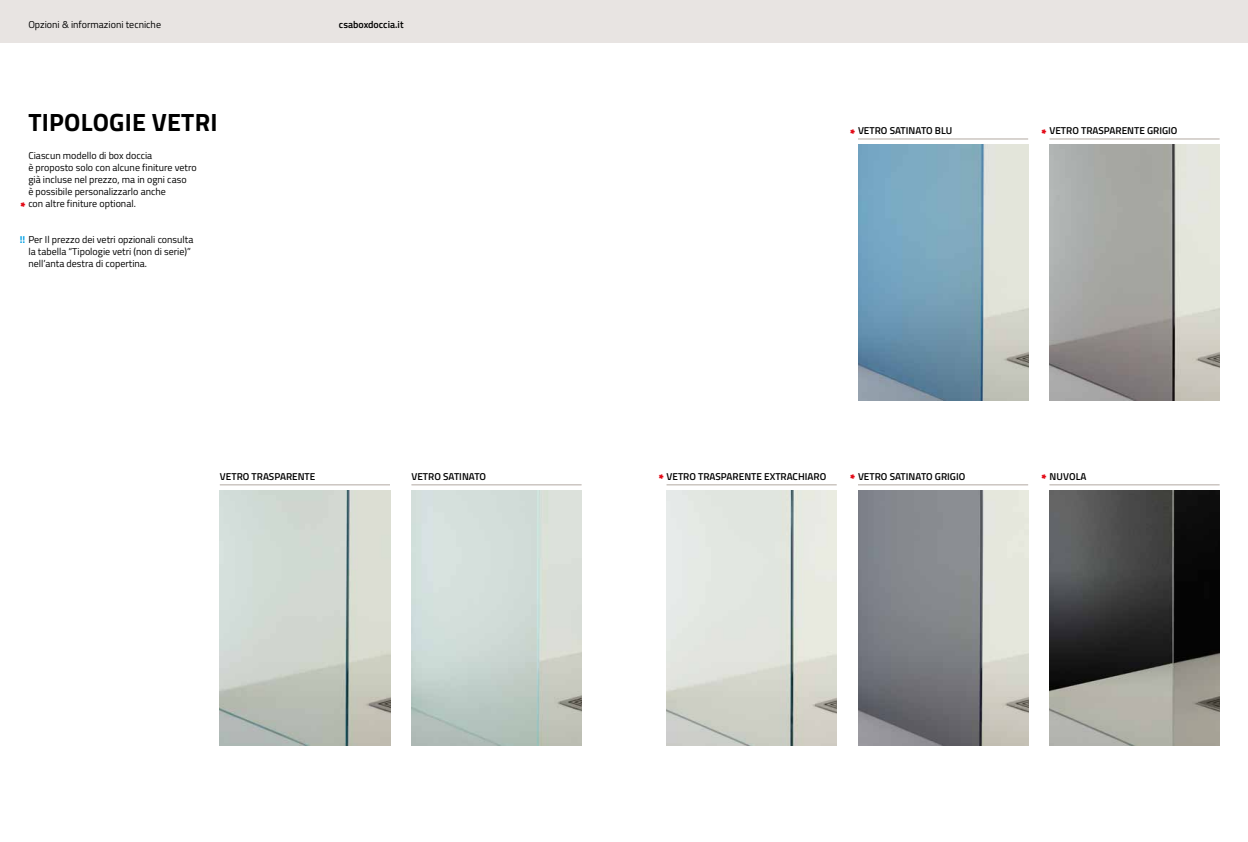
<style>
.page{position:relative;width:1248px;height:842px;background:#fff}
.page>*{position:absolute;margin:0;border:0;box-sizing:border-box;transform-origin:0 0}
.t1{font:700 25px "Titillium Web";letter-spacing:.01em;color:#000}
.t2{font:900 12px "Titillium Web";color:#e30613}
.t3{font:10px/12px "Titillium Web";color:#000}
.t4{font:600 10px "Titillium Web";color:#000}
.s1{font-weight:700;color:#009fe3}
.s2{font-weight:900;font-size:12px;color:#e30613}
</style>
<div class="page">
<img style="left:1049px;top:145px;width:170px;height:255px">
<img style="left:858px;top:145px;width:170px;height:255px">
<hr style="left:1049px;top:139px;width:170px;height:1px;background:#b2a9a2">
<hr style="left:857px;top:139px;width:171px;height:1px;background:#b2a9a2">
<img style="left:220px;top:491px;width:170px;height:255px">
<img style="left:411px;top:491px;width:170px;height:255px">
<hr style="left:220px;top:485px;width:170px;height:1px;background:#b2a9a2">
<hr style="left:411px;top:485px;width:170px;height:1px;background:#b2a9a2">
<img style="left:666px;top:491px;width:170px;height:255px">
<hr style="left:666px;top:485px;width:170px;height:1px;background:#b2a9a2">
<img style="left:858px;top:491px;width:170px;height:255px">
<hr style="left:857px;top:485px;width:171px;height:1px;background:#b2a9a2">
<hr style="left:1049px;top:485px;width:170px;height:1px;background:#b2a9a2">
<img style="left:1049px;top:491px;width:170px;height:255px">
<div style="left:0;top:0;width:1247px;height:43px;background:#e8e4e2"></div>
<p class="t3" style="left:28px;top:18px;width:134px">Opzioni &amp; informazioni tecniche</p>
<p class="t4" style="left:339px;top:17px;width:66px">csaboxdoccia.it</p>
<h1 class="t1" style="left:28px;top:103px;width:191px">TIPOLOGIE VETRI</h1>
<p class="t3" style="left:28px;top:149px;width:170px">Ciascun modello di box doccia<br>è proposto solo con alcune finiture vetro già incluse nel prezzo, ma in ogni caso<br>è possibile personalizzarlo anche<br>con altre finiture optional.</p>
<p class="t3" style="left:28px;top:245px;width:164px">la tabella “Tipologie vetri (non di serie)” nell’anta destra di copertina.</p>
<p class="t2" style="left:20px;top:198px;width:6px">*</p>
<p class="t3" style="left:20px;top:233px;width:175px"><span class="s1">!!</span> Per Il prezzo dei vetri opzionali consulta</p>
<p class="t4" style="left:850px;top:123px;width:103px"><span class="s2">*</span> VETRO SATINATO BLU</p>
<p class="t4" style="left:1041px;top:123px;width:137px"><span class="s2">*</span> VETRO TRASPARENTE GRIGIO</p>
<p class="t4" style="left:220px;top:469px;width:97px">VETRO TRASPARENTE</p>
<p class="t4" style="left:411px;top:469px;width:76px">VETRO SATINATO</p>
<p class="t4" style="left:658px;top:469px;width:169px"><span class="s2">*</span> VETRO TRASPARENTE EXTRACHIARO</p>
<p class="t4" style="left:850px;top:469px;width:117px"><span class="s2">*</span> VETRO SATINATO GRIGIO</p>
<p class="t4" style="left:1049px;top:469px;width:38px">NUVOLA</p>
<p class="t2" style="left:1041px;top:470px;width:6px">*</p>
</div>
